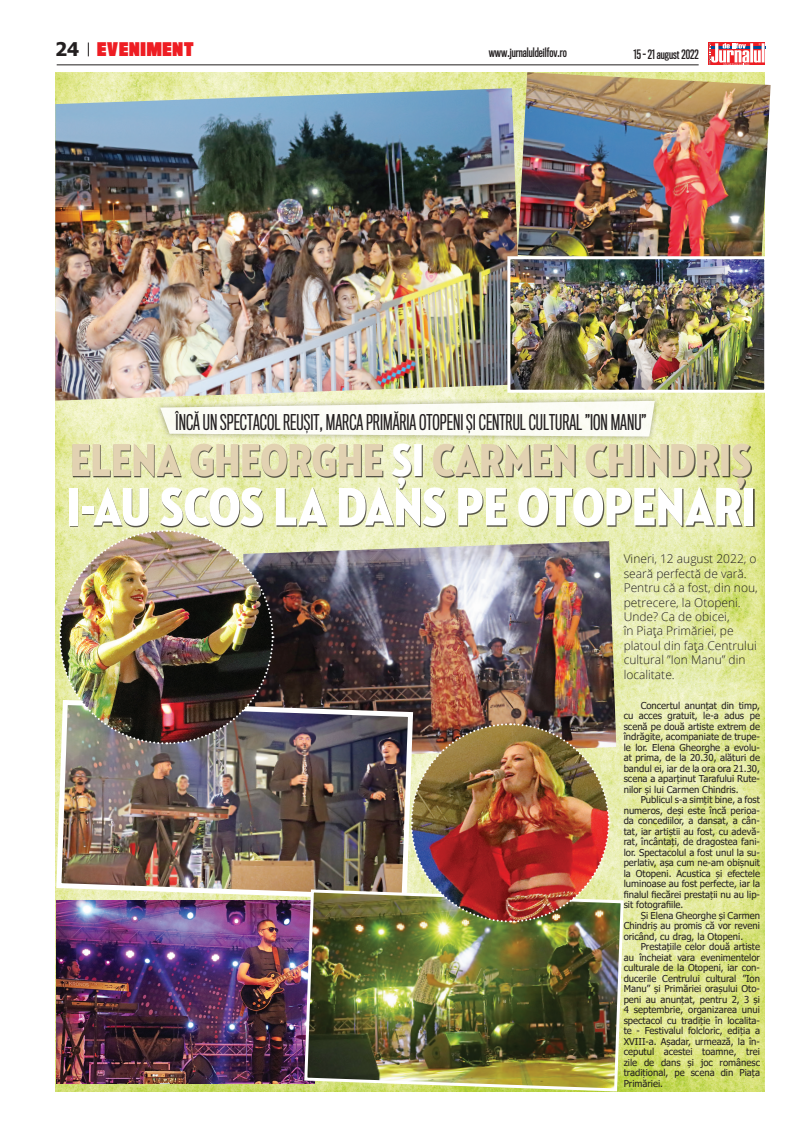
<style>
.page{position:relative;width:808px;height:1134px;background:#fff}
.page>*{position:absolute;margin:0;border:0;box-sizing:border-box;transform-origin:0 0}
.TITLU_6_2_Malaga_OK{font:55px "Neutraface 2 Condensed Titling";color:#fff}
.TITLU_6_2_Malaga_OK-2{font:47px "Neutraface 2 Condensed Titling";color:#e2d2b2}
.SUPRA{font:20px "Titling Gothic FB Comp";color:#231f20}
.t1{font:900 17.3px "Titling Gothic FB Comp";letter-spacing:.05em;color:#ee1d23}
.INTRO{font:300 12px/14.4px "Open Sans";color:#231f20}
.t2{font:600 12px "Titling Gothic FB Comp";color:#231f20}
.BODY_TXT{font:9.5px/10.5px "Tahoma";color:#231f20;text-align:justify}
.s1{font-family:"Tahoma";font-weight:700;font-size:18.8px;color:#231f20}
.s2{color:#fff}
</style>
<div class="page">
<div style="left:708px;top:43px;width:57px;height:22px;background:#ee1d23"></div>
<svg style="left:709px;top:43px;width:56px;height:22px"></svg>
<hr style="left:57px;top:64px;width:642px;height:1px;background:#231f20">
<svg style="left:88px;top:43px;width:1px;height:13px"></svg>
<img style="left:55px;top:72px;width:710px;height:1019px">
<img style="left:55px;top:88px;width:467px;height:313px">
<img style="left:518px;top:72px;width:252px;height:184px">
<img style="left:511px;top:260px;width:252px;height:129px">
<div style="left:507px;top:256px;width:260px;height:137px;border:3px solid #fff"></div>
<img style="left:56px;top:903px;width:247px;height:180px">
<img style="left:275px;top:541px;width:341px;height:219px">
<img style="left:55px;top:697px;width:361px;height:206px">
<div style="left:70px;top:445px;width:684px;height:82px;background:#231f20;opacity:.75"></div>
<img style="left:303px;top:888px;width:322px;height:204px">
<img style="left:58px;top:529px;width:217px;height:216px">
<img style="left:409px;top:722px;width:202px;height:201px">
<div style="left:155px;top:395px;width:505px;height:47px;background:#231f20;opacity:.4"></div>
<svg style="left:160px;top:401px;width:495px;height:36px"></svg>
<p class="t1" style="left:55px;top:38px;width:140px"><span class="s1">24</span> EVENIMENT</p>
<p class="t2" style="left:489px;top:46px;width:80px">www.jurnaluldeilfov.ro</p>
<p class="t2" style="left:634px;top:47px;width:67px">15 - 21 august 2022</p>
<p class="SUPRA" style="left:176px;top:410px;width:472px">ÎNCĂ UN SPECTACOL REUȘIT, MARCA PRIMĂRIA OTOPENI ȘI CENTRUL CULTURAL ”ION MANU”</p>
<p class="TITLU_6_2_Malaga_OK-2" style="left:71px;top:433px;width:683px">ELENA GHEORGHE <span class="s2">ȘI</span> CARMEN CHINDRIȘ</p>
<p class="TITLU_6_2_Malaga_OK" style="left:66px;top:475px;width:691px">I-AU SCOS LA DANS PE OTOPENARI</p>
<p class="INTRO" style="left:624px;top:551px;width:136px">Vineri, 12 august 2022, o seară perfectă de vară.<br>Pentru că a fost, din nou, petrecere, la Otopeni.<br>Unde? Ca de obicei,<br>în Piața Primăriei, pe platoul din fața Centrului cultural ”Ion Manu” din localitate.</p>
<p class="BODY_TXT" style="left:624px;top:701px;width:138px;text-indent:17px">Concertul anunțat din timp, cu acces gratuit, le-a adus pe scenă pe două artiste extrem de îndrăgite, acompaniate de trupe&shy;le lor. Elena Gheorghe a evolu&shy;at prima, de la 20.30, alături de bandul ei, iar de la ora ora 21.30, scena a aparținut Tarafului Rute&shy;nilor și lui Carmen Chindris.</p>
<p class="BODY_TXT" style="left:624px;top:795px;width:138px;text-indent:17px">Publicul s-a simțit bine, a fost numeros, deși este încă perioa&shy;da concediilor, a dansat, a cân&shy;tat, iar artiștii au fost, cu adevă&shy;rat, încântați, de dragostea fani&shy;lor. Spectacolul a fost unul la su&shy;perlativ, așa cum ne-am obișnuit la Otopeni. Acustica și efectele luminoase au fost perfecte, iar la finalul fiecărei prestații nu au lip&shy;sit fotografiile.</p>
<p class="BODY_TXT" style="left:624px;top:911px;width:138px;text-indent:17px">Și Elena Gheorghe și Carmen Chindriș au promis că vor reveni oricând, cu drag, la Otopeni.</p>
<p class="BODY_TXT" style="left:624px;top:942px;width:138px;text-indent:17px">Prestațiile celor două artiste au încheiat vara evenimentelor culturale de la Otopeni, iar con&shy;ducerile Centrului cultural ”Ion Manu” și Primăriei orașului Oto&shy;peni au anunțat, pentru 2, 3 și 4 septembrie, organizarea unui spectacol cu tradiție în localita&shy;te - Festivalul folcloric, ediția a XVIII-a. Așadar, urmează, la în&shy;ceputul acestei toamne, trei zile de dans și joc românesc tradițional, pe scena din Piața Primăriei.</p>
</div>
